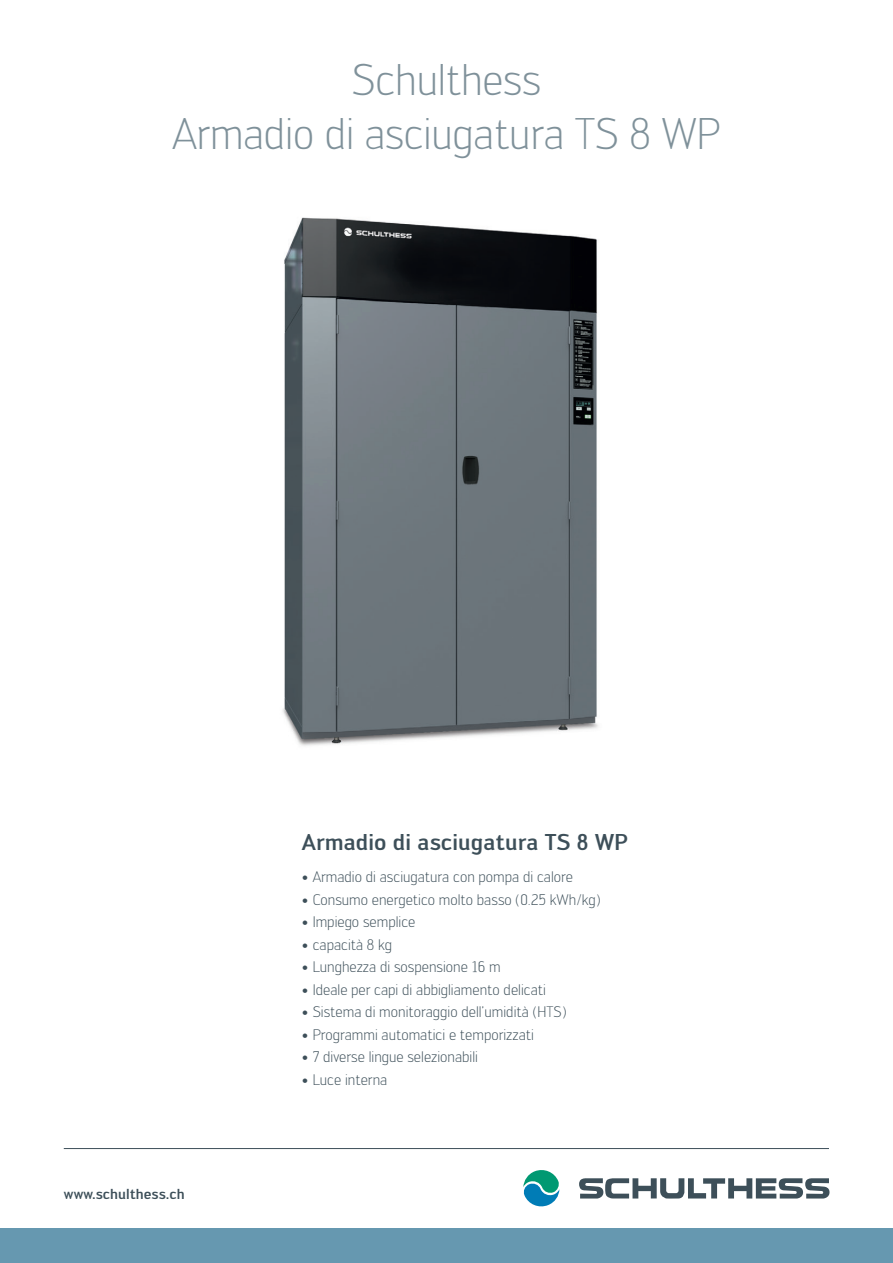
<style>
.page{position:relative;width:893px;height:1263px;background:#fff}
.page>*{position:absolute;margin:0;border:0;box-sizing:border-box;transform-origin:0 0}
.t1{font:300 43.5px/54px "Engel";letter-spacing:-.005em;color:#7f919a;text-align:center}
.t2{font:500 22.5px "Engel";color:#3d4f59}
.t3{font:300 15px "Engel";color:#3d4f59}
.t4{font:500 14.25px "Engel";color:#3d4f59}
</style>
<div class="page">
<div style="left:0;top:1229px;width:893px;height:34px;background:#6698b0"></div>
<svg style="left:579px;top:1178px;width:251px;height:20px"></svg>
<svg style="left:523px;top:1170px;width:37px;height:37px"></svg>
<img style="left:282px;top:217px;width:316px;height:529px">
<hr style="left:64px;top:1148px;width:765px;height:1px;background:#3d4f59">
<h1 class="t1" style="left:172px;top:53px;width:550px">Schulthess<br>Armadio di asciugatura TS 8 WP</h1>
<p class="t4" style="left:64px;top:1186px;width:122px">www.schulthess.ch</p>
<h2 class="t2" style="left:302px;top:828px;width:327px">Armadio di asciugatura TS 8 WP</h2>
<p class="t3" style="left:302px;top:868px;width:272px">• Armadio di asciugatura con pompa di calore</p>
<p class="t3" style="left:302px;top:891px;width:300px">• Consumo energetico molto basso (0.25 kWh/kg)</p>
<p class="t3" style="left:302px;top:913px;width:115px">• Impiego semplice</p>
<p class="t3" style="left:302px;top:936px;width:92px">• capacità 8 kg</p>
<p class="t3" style="left:302px;top:958px;width:200px">• Lunghezza di sospensione 16 m</p>
<p class="t3" style="left:302px;top:981px;width:246px">• Ideale per capi di abbigliamento delicati</p>
<p class="t3" style="left:302px;top:1003px;width:266px">• Sistema di monitoraggio dell’umidità (HTS)</p>
<p class="t3" style="left:302px;top:1026px;width:234px">• Programmi automatici e temporizzati</p>
<p class="t3" style="left:302px;top:1048px;width:178px">• 7 diverse lingue selezionabili</p>
<p class="t3" style="left:302px;top:1071px;width:87px">• Luce interna</p>
</div>
